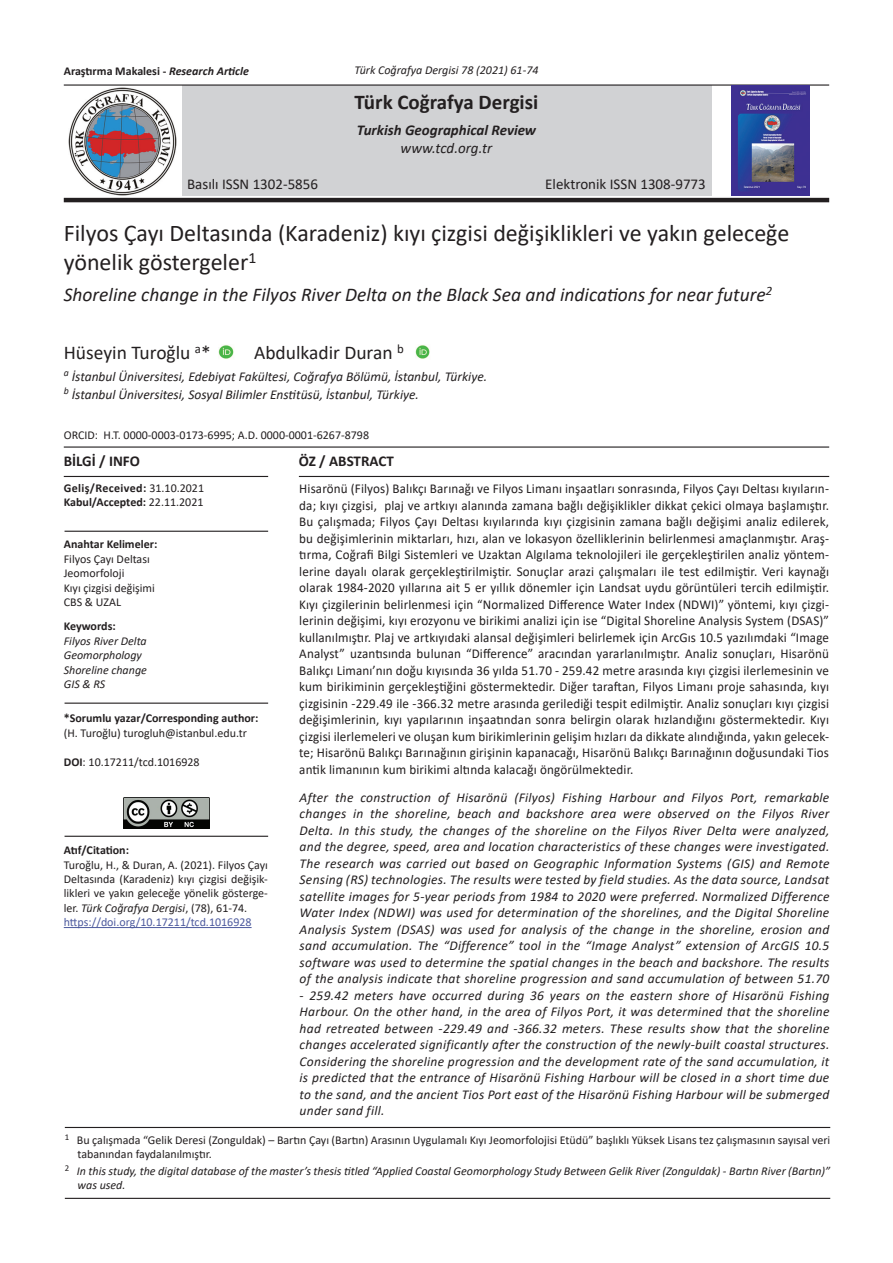
<style>
.page{position:relative;width:893px;height:1263px;background:#fff}
.page>*{position:absolute;margin:0;border:0;box-sizing:border-box;transform-origin:0 0}
.t1{font:24px/28.8px "Calibri";color:#231f20}
.t2{font:700 21px "Calibri";color:#231f20}
.t3{font:italic 19.5px "Calibri";color:#231f20}
.t4{font:19.5px "Calibri";color:#231f20}
.t5{font:15px "Calibri";color:#231f20}
.t6{font:italic 700 15px "Calibri";color:#231f20}
.t7{font:700 15px "Calibri";color:#231f20}
.t8{font:italic 15px "Calibri";color:#231f20}
.t9{font:italic 13.5px/16.5px "Calibri";color:#231f20;text-align:justify}
.t10{font:13.5px/16.5px "Calibri";letter-spacing:.01em;color:#231f20;text-align:justify}
.t11{font:12px/14.4px "Calibri";color:#231f20}
.t12{font:italic 12px/14.4px "Calibri";color:#231f20}
.t13{font:700 12px/14.4px "Calibri";color:#231f20}
.s1{font-style:italic}
.s2{font-weight:400}
.s3{font-weight:700}
.s4{color:#4d5a9e}
</style>
<div class="page">
<div style="left:182px;top:86px;width:530px;height:110px;background:#d1d2d4"></div>
<hr style="left:64px;top:84px;width:765px;height:2px;background:#231f20">
<hr style="left:64px;top:198px;width:765px;height:4px;background:#231f20">
<img style="left:68px;top:87px;width:108px;height:109px">
<hr style="left:64px;top:476px;width:204px;height:1px;background:#231f20">
<hr style="left:64px;top:446px;width:765px;height:2px;background:#231f20">
<hr style="left:299px;top:476px;width:530px;height:1px;background:#231f20">
<hr style="left:65px;top:531px;width:203px;height:1px;background:#231f20">
<hr style="left:65px;top:1198px;width:765px;height:1px;background:#231f20">
<img style="left:732px;top:86px;width:77px;height:109px">
<hr style="left:65px;top:836px;width:203px;height:1px;background:#231f20">
<hr style="left:65px;top:703px;width:203px;height:1px;background:#231f20">
<hr style="left:64px;top:927px;width:188px;height:1px;background:#4d5a9e">
<img style="left:219px;top:345px;width:15px;height:14px">
<img style="left:415px;top:345px;width:15px;height:14px">
<hr style="left:65px;top:1127px;width:765px;height:1px;background:#231f20">
<img style="left:123px;top:798px;width:87px;height:30px">
<p class="t13" style="left:64px;top:63px;width:187px">Araştırma Makalesi - <span class="s1">Research Article</span></p>
<p class="t12" style="left:354px;top:63px;width:186px">Türk Coğrafya Dergisi 78 (2021) 61-74</p>
<h2 class="t2" style="left:355px;top:87px;width:185px">Türk Coğrafya Dergisi</h2>
<p class="t6" style="left:357px;top:119px;width:181px">Turkish Geographical Review</p>
<p class="t8" style="left:401px;top:137px;width:93px">www.tcd.org.tr</p>
<p class="t5" style="left:187px;top:173px;width:132px">Basılı ISSN 1302-5856</p>
<p class="t5" style="left:545px;top:173px;width:162px">Elektronik ISSN 1308-9773</p>
<h1 class="t1" style="left:64px;top:218px;width:727px">Filyos Çayı Deltasında (Karadeniz) kıyı çizgisi değişiklikleri ve yakın geleceğe yönelik göstergeler<sup>1</sup></h1>
<h3 class="t3" style="left:64px;top:281px;width:710px">Shoreline change in the Filyos River Delta on the Black Sea and indications for near future<sup>2</sup></h3>
<h3 class="t4" style="left:64px;top:339px;width:148px">Hüseyin Turoğlu <sup>a</sup>*</h3>
<h3 class="t4" style="left:254px;top:339px;width:151px">Abdulkadir Duran <sup>b</sup></h3>
<p class="t9" style="left:64px;top:367px;width:425px;line-height:18px"><sup>a</sup> İstanbul Üniversitesi, Edebiyat Fakültesi, Coğrafya Bölümü, İstanbul, Türkiye. <sup>b</sup> İstanbul Üniversitesi, Sosyal Bilimler Enstitüsü, İstanbul, Türkiye.</p>
<p class="t11" style="left:64px;top:427px;width:307px">ORCID: H.T. 0000-0003-0173-6995; A.D. 0000-0001-6267-8798</p>
<p class="t7" style="left:64px;top:451px;width:78px">BİLGİ / INFO</p>
<p class="t7" style="left:299px;top:451px;width:96px">ÖZ / ABSTRACT</p>
<p class="t13" style="left:64px;top:480px;width:142px">Geliş/Received: <span class="s2">31.10.2021<br></span>Kabul/Accepted: <span class="s2">22.11.2021</span></p>
<p class="t13" style="left:64px;top:537px;width:95px">Anahtar Kelimeler:</p>
<p class="t11" style="left:64px;top:551px;width:93px">Filyos Çayı Deltası<br>Jeomorfoloji<br>Kıyı çizgisi değişimi<br>CBS &amp; UZAL</p>
<p class="t13" style="left:64px;top:619px;width:53px">Keywords:</p>
<p class="t12" style="left:64px;top:633px;width:85px">Filyos River Delta<br>Geomorphology<br>Shoreline change<br>GIS &amp; RS</p>
<p class="t13" style="left:64px;top:711px;width:196px">*Sorumlu yazar/Corresponding author:</p>
<p class="t11" style="left:64px;top:725px;width:185px">(H. Turoğlu) turogluh@istanbul.edu.tr</p>
<p class="t11" style="left:64px;top:754px;width:137px"><span class="s3">DOI</span>: 10.17211/tcd.1016928</p>
<p class="t13" style="left:64px;top:843px;width:67px">Atıf/Citation:</p>
<p class="t11" style="left:64px;top:857px;width:206px">Turoğlu, H., &amp; Duran, A. (2021). Filyos Çayı Deltasında (Karadeniz) kıyı çizgisi değişik&shy;likleri ve yakın geleceğe yönelik gösterge&shy;ler. <span class="s1">Türk Coğrafya Dergisi</span>, (78), 61-74. <span class="s4">https://doi.org/10.17211/tcd.1016928</span></p>
<p class="t10" style="left:299px;top:480px;width:531px">Hisarönü (Filyos) Balıkçı Barınağı ve Filyos Limanı inşaatları sonrasında, Filyos Çayı Deltası kıyıların&shy;da; kıyı çizgisi, plaj ve artkıyı alanında zamana bağlı değişiklikler dikkat çekici olmaya başlamıştır.<br>Bu çalışmada; Filyos Çayı Deltası kıyılarında kıyı çizgisinin zamana bağlı değişimi analiz edilerek, bu değişimlerinin miktarları, hızı, alan ve lokasyon özelliklerinin belirlenmesi amaçlanmıştır. Araş&shy;tırma, Coğrafi Bilgi Sistemleri ve Uzaktan Algılama teknolojileri ile gerçekleştirilen analiz yöntem&shy;lerine dayalı olarak gerçekleştirilmiştir. Sonuçlar arazi çalışmaları ile test edilmiştir. Veri kaynağı olarak 1984-2020 yıllarına ait 5 er yıllık dönemler için Landsat uydu görüntüleri tercih edilmiştir.<br>Kıyı çizgilerinin belirlenmesi için “Normalized Difference Water Index (NDWI)” yöntemi, kıyı çizgi&shy;lerinin değişimi, kıyı erozyonu ve birikimi analizi için ise “Digital Shoreline Analysis System (DSAS)” kullanılmıştır. Plaj ve artkıyıdaki alansal değişimleri belirlemek için ArcGıs 10.5 yazılımdaki “Image Analyst” uzantısında bulunan “Difference” aracından yararlanılmıştır. Analiz sonuçları, Hisarönü Balıkçı Limanı’nın doğu kıyısında 36 yılda 51.70 - 259.42 metre arasında kıyı çizgisi ilerlemesinin ve kum birikiminin gerçekleştiğini göstermektedir. Diğer taraftan, Filyos Limanı proje sahasında, kıyı çizgisinin -229.49 ile -366.32 metre arasında gerilediği tespit edilmiştir. Analiz sonuçları kıyı çizgisi değişimlerinin, kıyı yapılarının inşaatından sonra belirgin olarak hızlandığını göstermektedir. Kıyı çizgisi ilerlemeleri ve oluşan kum birikimlerinin gelişim hızları da dikkate alındığında, yakın gelecek&shy;te; Hisarönü Balıkçı Barınağının girişinin kapanacağı, Hisarönü Balıkçı Barınağının doğusundaki Tios antik limanının kum birikimi altında kalacağı öngörülmektedir.</p>
<p class="t9" style="left:300px;top:788px;width:531px">After the construction of Hisarönü (Filyos) Fishing Harbour and Filyos Port, remarkable changes in the shoreline, beach and backshore area were observed on the Filyos River Delta. In this study, the changes of the shoreline on the Filyos River Delta were analyzed, and the degree, speed, area and location characteristics of these changes were investigated.<br>The research was carried out based on Geographic Information Systems (GIS) and Remote Sensing (RS) technologies. The results were tested by field studies. As the data source, Landsat satellite images for 5-year periods from 1984 to 2020 were preferred. Normalized Difference Water Index (NDWI) was used for determination of the shorelines, and the Digital Shoreline Analysis System (DSAS) was used for analysis of the change in the shoreline, erosion and sand accumulation. The “Difference” tool in the “Image Analyst” extension of ArcGIS 10.5 software was used to determine the spatial changes in the beach and backshore. The results of the analysis indicate that shoreline progression and sand accumulation of between 51.70</p>
<p class="t9" style="left:300px;top:986px;width:531px">- 259.42 meters have occurred during 36 years on the eastern shore of Hisarönü Fishing Harbour. On the other hand, in the area of Filyos Port, it was determined that the shoreline had retreated between -229.49 and -366.32 meters. These results show that the shoreline changes accelerated significantly after the construction of the newly-built coastal structures.<br>Considering the shoreline progression and the development rate of the sand accumulation, it is predicted that the entrance of Hisarönü Fishing Harbour will be closed in a short time due to the sand, and the ancient Tios Port east of the Hisarönü Fishing Harbour will be submerged under sand fill.</p>
<p class="t11" style="left:78px;top:1132px;width:754px;text-indent:-13px"><sup>1</sup> Bu çalışmada “Gelik Deresi (Zonguldak) – Bartın Çayı (Bartın) Arasının Uygulamalı Kıyı Jeomorfolojisi Etüdü” başlıklı Yüksek Lisans tez çalışmasının sayısal veri tabanından faydalanılmıştır.</p>
<p class="t12" style="left:78px;top:1163px;width:754px;text-indent:-13px"><sup>2</sup> In this study, the digital database of the master’s thesis titled “Applied Coastal Geomorphology Study Between Gelik River (Zonguldak) - Bartın River (Bartın)” was used.</p>
</div>
